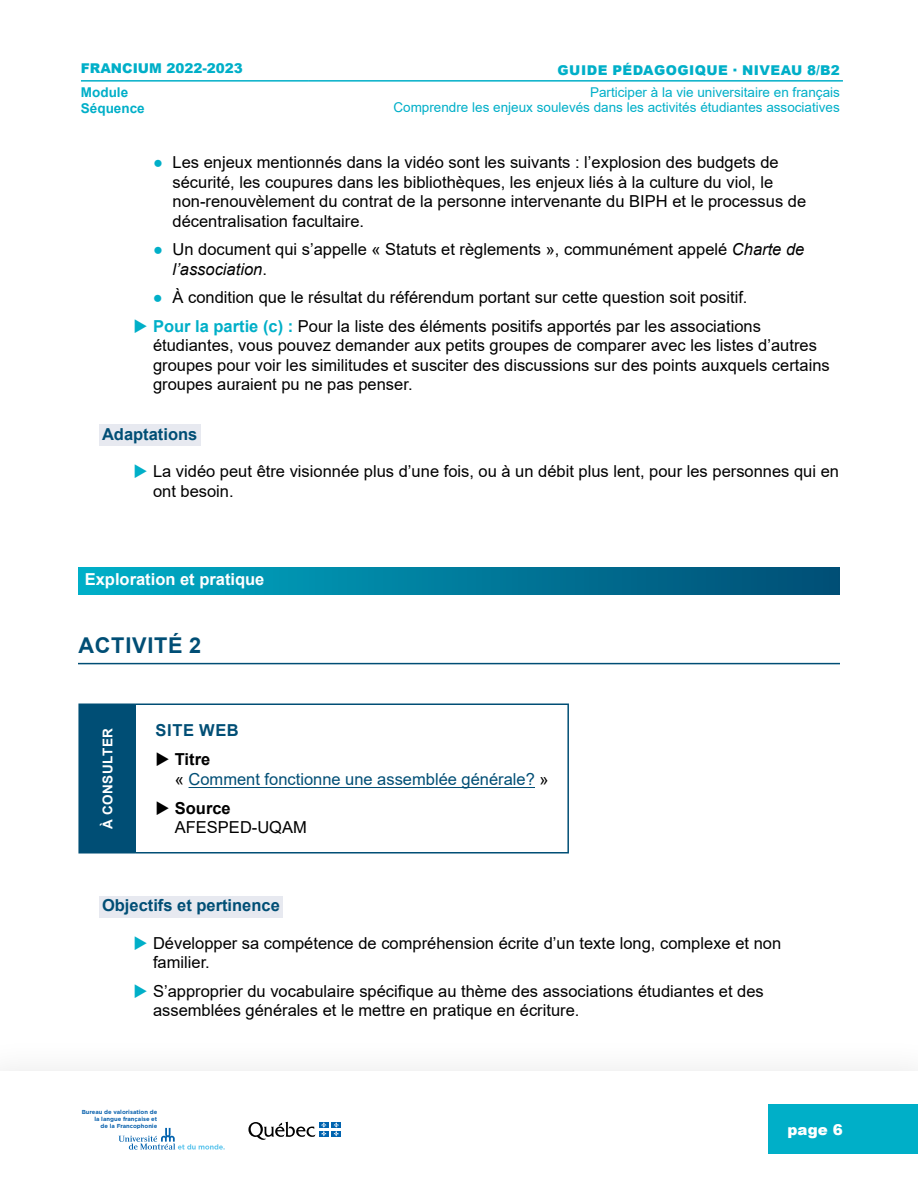
<style>
.page{position:relative;width:918px;height:1188px;background:#fff}
.page>*{position:absolute;margin:0;border:0;box-sizing:border-box;transform-origin:0 0}
.t1{font:700 21.75px "Arial";letter-spacing:.035em;color:#004e75}
.t2{font:16.5px/19.5px "Arial";color:#000}
.t3{font:16.5px/19.5px "Arial";color:#004e75}
.t4{font:700 16.5px "Arial";color:#004e75}
.t5{font:700 16.5px "Arial";color:#fff}
.t6{font:900 15px "Arial";color:#fff}
.t7{font:13.5px "Arial";color:#00afc8}
.t8{font:900 13.5px "Arial";letter-spacing:.035em;color:#00afc8}
.t9{font:900 13.5px "Arial";letter-spacing:.015em;color:#00afc8}
.t10{font:700 13.5px "Arial";color:#00afc8}
.t11{font:700 13.5px "Arial";letter-spacing:.035em;color:#fff}
.t12{font:700 5.85px/6.8px "Gotham";color:#0f65af;text-align:right}
.s1{color:#00afc8}
.s2{font-style:italic}
.s3{font-weight:700;color:#00afc8}
.s4{color:#000}
.s5{font-weight:700;color:#000}
.s6{font-weight:700}
</style>
<div class="page">
<div style="left:768px;top:1105px;width:150px;height:49px;background:#00afc8"></div>
<hr style="left:81px;top:80px;width:228px;height:2px;background:#00afc8">
<hr style="left:309px;top:80px;width:534px;height:2px;background:#00afc8">
<div style="left:99px;top:424px;width:101px;height:22px;background:#e7e9f0"></div>
<div style="left:78px;top:567px;width:762px;height:27px;background:linear-gradient(to right,#00aec8,#004c74)"></div>
<hr style="left:78px;top:663px;width:762px;height:1px;background:#004e75">
<div style="left:99px;top:896px;width:184px;height:22px;background:#e7e9f0"></div>
<div style="left:79px;top:704px;width:57px;height:149px;background:#004e75"></div>
<hr style="left:78px;top:704px;width:58px;height:1px;background:#004e75">
<hr style="left:78px;top:705px;width:2px;height:147px;background:#004e75">
<hr style="left:136px;top:704px;width:433px;height:1px;background:#004e75">
<hr style="left:567px;top:705px;width:2px;height:147px;background:#004e75">
<hr style="left:78px;top:852px;width:58px;height:2px;background:#004e75">
<hr style="left:136px;top:852px;width:433px;height:2px;background:#004e75">
<hr style="left:189px;top:787px;width:346px;height:1px;background:#004e75">
<div style="left:319px;top:1122px;width:10px;height:6px;background:#0063af"></div>
<div style="left:331px;top:1122px;width:10px;height:6px;background:#0063af"></div>
<div style="left:319px;top:1131px;width:10px;height:6px;background:#0063af"></div>
<svg style="left:248px;top:1122px;width:78px;height:18px"></svg>
<div style="left:331px;top:1131px;width:10px;height:6px;background:#0063af"></div>
<svg style="left:334px;top:1122px;width:5px;height:14px"></svg>
<svg style="left:119px;top:1128px;width:106px;height:22px"></svg>
<p class="t9" style="left:81px;top:59px;width:164px">FRANCIUM 2022-2023</p>
<p class="t8" style="left:558px;top:60px;width:284px">GUIDE PÉDAGOGIQUE · NIVEAU 8/B2</p>
<p class="t10" style="left:81px;top:82px;width:49px">Module</p>
<p class="t7" style="left:590px;top:83px;width:251px">Participer à la vie universitaire en français</p>
<p class="t10" style="left:81px;top:99px;width:65px">Séquence</p>
<p class="t7" style="left:393px;top:98px;width:448px">Comprendre les enjeux soulevés dans les activités étudiantes associatives</p>
<p class="t2" style="left:173px;top:152px;width:635px;text-indent:-20px"><span class="s1">●</span> Les enjeux mentionnés dans la vidéo sont les suivants : l’explosion des budgets de sécurité, les coupures dans les bibliothèques, les enjeux liés à la culture du viol, le non-renouvèlement du contrat de la personne intervenante du BIPH et le processus de décentralisation facultaire.</p>
<p class="t2" style="left:173px;top:239px;width:633px;text-indent:-20px"><span class="s1">●</span> Un document qui s’appelle « Statuts et règlements », communément appelé <span class="s2">Charte de l’association</span>.</p>
<p class="t2" style="left:153px;top:287px;width:596px"><span class="s1">●</span> À condition que le résultat du référendum portant sur cette question soit positif.</p>
<p class="t2" style="left:153px;top:316px;width:678px;text-indent:-20px"><span class="s1">◆</span> <span class="s3">Pour la partie (c) :</span> Pour la liste des éléments positifs apportés par les associations étudiantes, vous pouvez demander aux petits groupes de comparer avec les listes d’autres groupes pour voir les similitudes et susciter des discussions sur des points auxquels certains groupes auraient pu ne pas penser.</p>
<p class="t4" style="left:102px;top:422px;width:97px">Adaptations</p>
<p class="t2" style="left:153px;top:461px;width:688px;text-indent:-20px"><span class="s1">◆</span> La vidéo peut être visionnée plus d’une fois, ou à un débit plus lent, pour les personnes qui en ont besoin.</p>
<p class="t5" style="left:85px;top:568px;width:181px">Exploration et pratique</p>
<h1 class="t1" style="left:78px;top:630px;width:124px">ACTIVITÉ 2</h1>
<p class="t11" style="left:98px;top:829px;width:102px;rotate:-90deg">À CONSULTER</p>
<p class="t4" style="left:156px;top:718px;width:85px">SITE WEB</p>
<p class="t3" style="left:175px;top:749px;width:375px;text-indent:-20px"><span class="s4">◆</span> <span class="s5">Titre<br></span><span class="s4">«</span> Comment fonctionne une assemblée générale? <span class="s4">»</span></p>
<p class="t2" style="left:175px;top:798px;width:134px;text-indent:-20px">◆ <span class="s6">Source<br></span>AFESPED-UQAM</p>
<p class="t4" style="left:102px;top:894px;width:179px">Objectifs et pertinence</p>
<p class="t2" style="left:153px;top:933px;width:630px;text-indent:-20px"><span class="s1">◆</span> Développer sa compétence de compréhension écrite d’un texte long, complexe et non familier.</p>
<p class="t2" style="left:153px;top:981px;width:612px;text-indent:-20px"><span class="s1">◆</span> S’approprier du vocabulaire spécifique au thème des associations étudiantes et des assemblées générales et le mettre en pratique en écriture.</p>
<p class="t12" style="left:82px;top:1109px;width:77px">Bureau de valorisation de la langue française et<br>de la Francophonie</p>
<p class="t6" style="left:788px;top:1119px;width:57px">page 6</p>
</div>
